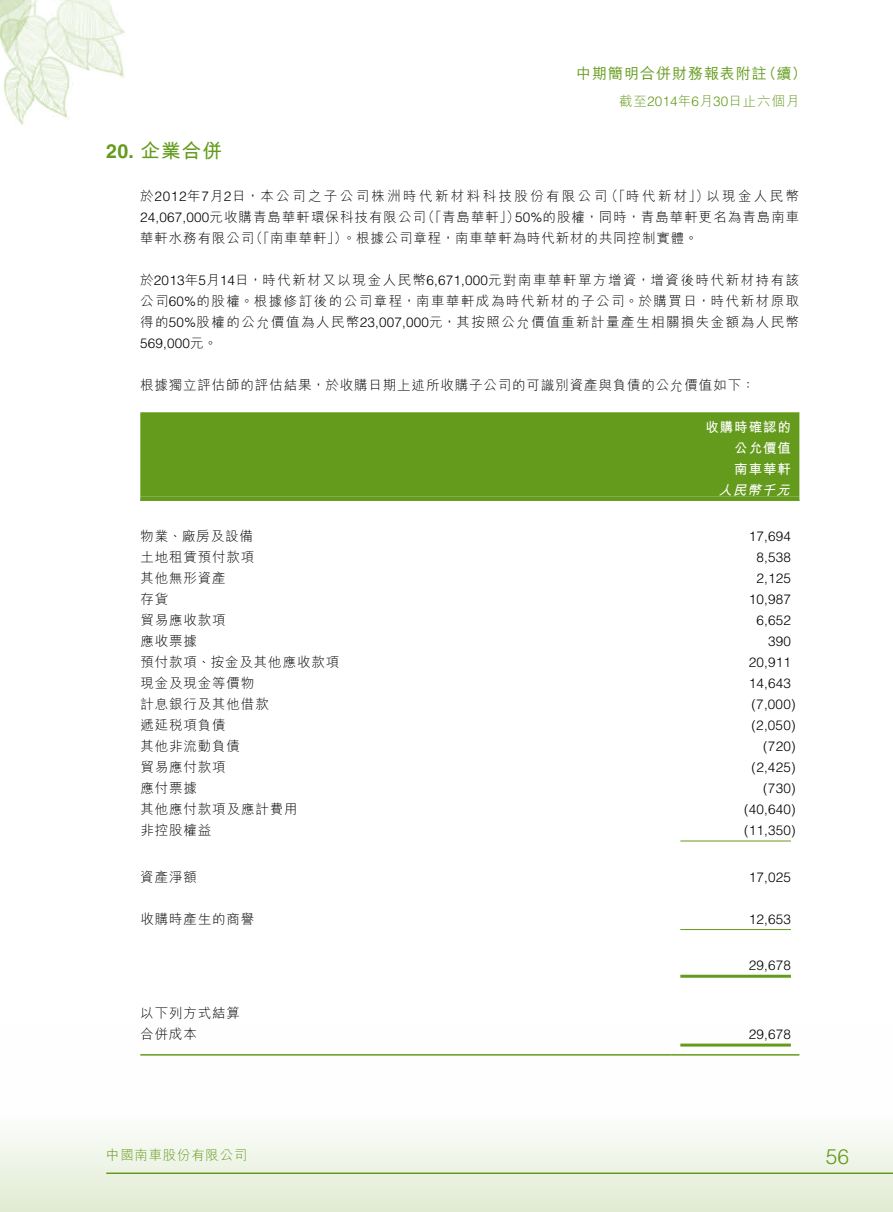
<style>
.page{position:relative;width:893px;height:1212px;background:#fff}
.page>*{position:absolute;margin:0;border:0;box-sizing:border-box;transform-origin:0 0}
.t1{font:300 21px "Helvetica LT Std";color:#649b1c}
.t2{font:700 19.5px "M Hei HK";color:#649b1c}
.t3{font:500 15px "M Hei HK";letter-spacing:.065em;color:#649b1c}
.t4{font:300 13.5px/21px "M Hei HK";letter-spacing:.065em;color:#000}
.t5{font:300 13.5px "Helvetica LT Std";letter-spacing:.015em;color:#000}
.t6{font:300 13.5px/21px "M Hei HK";letter-spacing:.175em;color:#000}
.t7{font:300 13.5px "M Hei HK";letter-spacing:.05em;color:#649b1c}
.t8{font:700 13.5px/21px "M Hei HK";letter-spacing:.065em;color:#fff;text-align:justify}
.t9{font:italic 700 13.5px "M Hei HK";color:#fff}
.s1{font-family:"Helvetica LT Std"}
.s2{font-family:"M Hei HK"}
</style>
<div class="page">
<div style="left:0;top:1025px;width:893px;height:187px;background:linear-gradient(to bottom,#fff,#e7f0dc)"></div>
<img style="left:1px;top:0;width:124px;height:125px">
<hr style="left:106px;top:1172px;width:787px;height:2px;background:#649b1c">
<hr style="left:0;top:1025px;width:1px;height:187px;background:#e0ebd2">
<img style="left:0;top:0;width:1px;height:203px">
<div style="left:140px;top:412px;width:659px;height:84px;background:#649b1c"></div>
<svg style="left:140px;top:496px;width:659px;height:3px;background:#6ea12b"></svg>
<hr style="left:140px;top:499px;width:532px;height:2px;background:#649b1c">
<hr style="left:672px;top:499px;width:127px;height:2px;background:#649b1c">
<hr style="left:680px;top:840px;width:111px;height:1px;background:#649b1c">
<hr style="left:680px;top:929px;width:111px;height:1px;background:#649b1c">
<hr style="left:680px;top:975px;width:111px;height:3px;background:#649b1c">
<hr style="left:680px;top:1043px;width:111px;height:3px;background:#649b1c">
<hr style="left:140px;top:1054px;width:532px;height:1px;background:#649b1c">
<hr style="left:672px;top:1054px;width:127px;height:1px;background:#649b1c">
<p class="t3" style="left:576px;top:62px;width:192px">中期簡明合併財務報表附註</p>
<p class="t3" style="left:761px;top:62px;width:47px">（續(</p>
<h2 class="t2" style="left:106px;top:136px;width:117px"><span class="s1">20.</span> 企業合併</h2>
<p class="t7" style="left:619px;top:94px;width:182px">截至<span class="s1">2014</span>年月<span class="s1">6 30</span>日止六個月</p>
<p class="t4" style="left:605px;top:185px;width:106px">（「時代新材」）</p>
<p class="t6" style="left:515px;top:185px;width:286px;text-indent:-375px">於<span class="s1">2012</span>年<span class="s1">7</span>月<span class="s1">2</span>日，本公司之子公司株洲時代新材料科技股份有限公司<br><span class="s1">50%</span>的股權，同時，青島華軒更名為青島南車</p>
<p class="t4" style="left:706px;top:185px;width:94px">以現金人民幣</p>
<p class="t4" style="left:421px;top:206px;width:100px">（「青島華軒」）</p>
<p class="t4" style="left:249px;top:206px;width:450px;text-indent:-109px"><span class="s1">24,067,000</span>元收購青島華軒環保科技有限公司<br>（「南車華軒」）。根據公司章程，南車華軒為時代新材的共同控制實體。</p>
<p class="t4" style="left:140px;top:227px;width:116px">華軒水務有限公司</p>
<p class="t4" style="left:140px;top:269px;width:661px;text-align:justify">於<span class="s1">2013</span>年月<span class="s1">5 14</span>日，時代新材又以現金人民幣<span class="s1">6,671,000</span>元對南車華軒單方增資，增資後時代新材持有該公司<span class="s1">60%</span>的股權。根據修訂後的公司章程，南車華軒成為時代新材的子公司。於購買日，時代新材原取得的<span class="s1">50%</span>股權的公允價值為人民幣<span class="s1">23,007,000</span>元，其按照公允價值重新計量產生相關損失金額為人民幣</p>
<p class="t5" style="left:140px;top:334px;width:79px">569,000<span class="s2">元。</span></p>
<p class="t4" style="left:140px;top:374px;width:616px">根據獨立評估師的評估結果，於收購日期上述所收購子公司的可識別資產與負債的公允價值如下：</p>
<p class="t8" style="left:734px;top:415px;width:58px;text-indent:-29px">收購時確認的公允價值南車華軒</p>
<p class="t9" style="left:719px;top:480px;width:77px">人民幣千元</p>
<p class="t5" style="left:749px;top:528px;width:44px">17,694</p>
<p class="t4" style="left:140px;top:525px;width:114px">物業、廠房及設備</p>
<p class="t4" style="left:140px;top:546px;width:116px">土地租賃預付款項</p>
<p class="t5" style="left:756px;top:549px;width:36px">8,538</p>
<p class="t4" style="left:140px;top:567px;width:87px">其他無形資產</p>
<p class="t5" style="left:756px;top:570px;width:36px">2,125</p>
<p class="t4" style="left:140px;top:588px;width:29px">存貨</p>
<p class="t5" style="left:749px;top:591px;width:44px">10,987</p>
<p class="t4" style="left:140px;top:609px;width:87px">貿易應收款項</p>
<p class="t5" style="left:756px;top:612px;width:36px">6,652</p>
<p class="t4" style="left:140px;top:630px;width:58px">應收票據</p>
<p class="t5" style="left:768px;top:633px;width:24px">390</p>
<p class="t4" style="left:140px;top:651px;width:200px">預付款項、按金及其他應收款項</p>
<p class="t5" style="left:749px;top:654px;width:44px">20,911</p>
<p class="t4" style="left:140px;top:672px;width:116px">現金及現金等價物</p>
<p class="t5" style="left:749px;top:675px;width:44px">14,643</p>
<p class="t4" style="left:140px;top:693px;width:130px">計息銀行及其他借款</p>
<p class="t5" style="left:752px;top:696px;width:45px">)7,000(</p>
<p class="t4" style="left:140px;top:714px;width:87px">遞延稅項負債</p>
<p class="t5" style="left:752px;top:717px;width:45px">)2,050(</p>
<p class="t4" style="left:140px;top:735px;width:101px">其他非流動負債</p>
<p class="t5" style="left:763px;top:738px;width:34px">)720(</p>
<p class="t4" style="left:140px;top:756px;width:87px">貿易應付款項</p>
<p class="t5" style="left:752px;top:759px;width:45px">)2,425(</p>
<p class="t4" style="left:140px;top:777px;width:58px">應付票據</p>
<p class="t5" style="left:763px;top:780px;width:34px">)730(</p>
<p class="t4" style="left:140px;top:798px;width:159px">其他應付款項及應計費用</p>
<p class="t5" style="left:744px;top:801px;width:53px">)40,640(</p>
<p class="t4" style="left:141px;top:819px;width:72px">非控股權益</p>
<p class="t5" style="left:744px;top:822px;width:53px">)11,350(</p>
<p class="t4" style="left:140px;top:866px;width:58px">資產淨額</p>
<p class="t5" style="left:749px;top:868px;width:44px">17,025</p>
<p class="t4" style="left:140px;top:908px;width:116px">收購時產生的商譽</p>
<p class="t5" style="left:749px;top:910px;width:44px">12,653</p>
<p class="t5" style="left:749px;top:957px;width:44px">29,678</p>
<p class="t4" style="left:140px;top:1002px;width:101px">以下列方式結算</p>
<p class="t4" style="left:140px;top:1023px;width:58px">合併成本</p>
<p class="t5" style="left:749px;top:1026px;width:44px">29,678</p>
<p class="t7" style="left:106px;top:1148px;width:143px">中國南車股份有限公司</p>
<h1 class="t1" style="left:826px;top:1143px;width:25px">56</h1>
</div>
